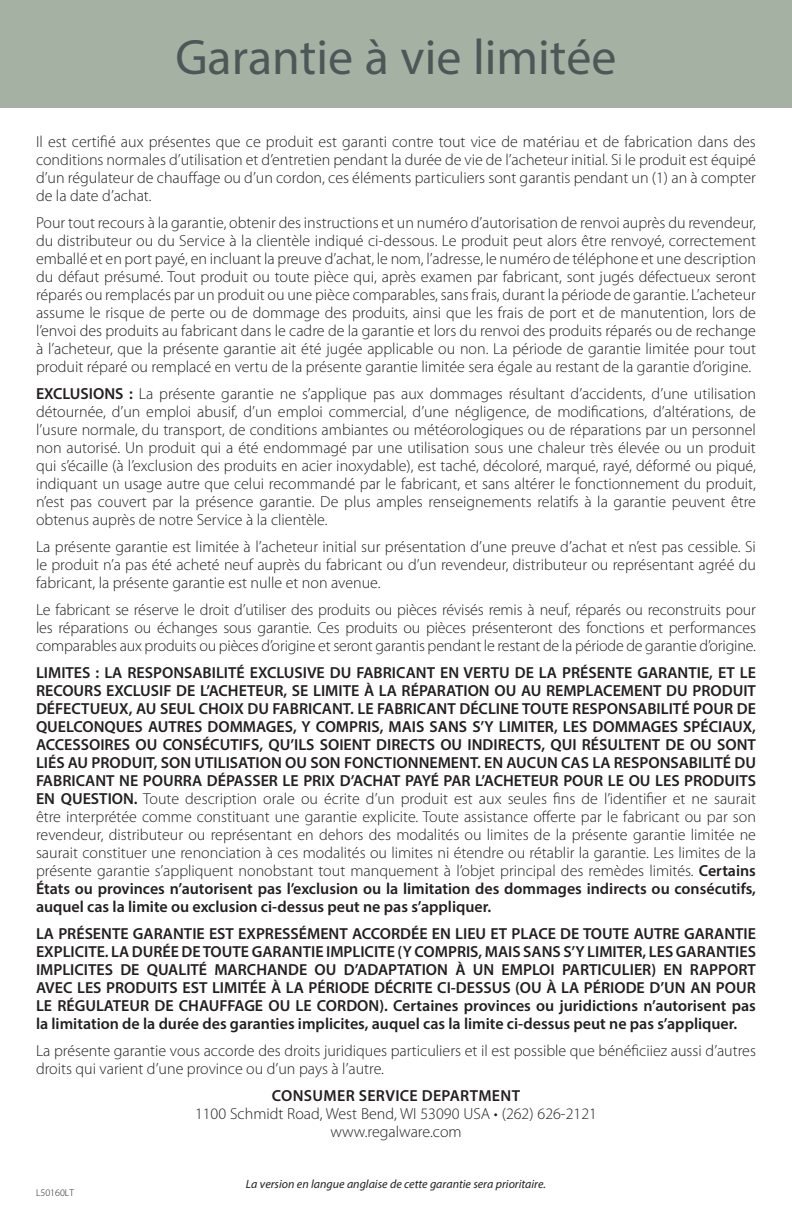
<style>
.page{position:relative;width:792px;height:1224px;background:#fff}
.page>*{position:absolute;margin:0;border:0;box-sizing:border-box;transform-origin:0 0}
.t1{font:50px "Myriad Pro";color:#4c5858}
.t2{font:300 16px/18px "Myriad Pro";color:#231f20;text-align:justify}
.t3{font:600 16px/18px "Myriad Pro";color:#231f20;text-align:justify}
.t4{font:600 16px "Myriad Pro";letter-spacing:.02em;color:#231f20}
.t5{font:italic 12px "Myriad Pro";color:#231f20}
.t6{font:300 10px "Myriad Pro";color:#231f20}
.s1{font-weight:600}
.s2{font-weight:300}
</style>
<div class="page">
<div style="left:0;top:0;width:792px;height:108px;background:#a4b1a3"></div>
<p class="t1" style="left:175px;top:26px;width:443px">Garantie à vie limitée</p>
<p class="t2" style="left:36px;top:133px;width:722px">Il est certifié aux présentes que ce produit est garanti contre tout vice de matériau et de fabrication dans des conditions normales d’utilisation et d’entretien pendant la durée de vie de l’acheteur initial. Si le produit est équipé d’un régulateur de chauffage ou d’un cordon, ces éléments particuliers sont garantis pendant un (1) an à compter de la date d’achat.</p>
<p class="t2" style="left:36px;top:214px;width:722px">Pour tout recours à la garantie, obtenir des instructions et un numéro d’autorisation de renvoi auprès du revendeur, du distributeur ou du Service à la clientèle indiqué ci-dessous. Le produit peut alors être renvoyé, correctement emballé et en port payé, en incluant la preuve d’achat, le nom, l’adresse, le numéro de téléphone et une description du défaut présumé. Tout produit ou toute pièce qui, après examen par fabricant, sont jugés défectueux seront réparés ou remplacés par un produit ou une pièce comparables, sans frais, durant la période de garantie. L’acheteur assume le risque de perte ou de dommage des produits, ainsi que les frais de port et de manutention, lors de l’envoi des produits au fabricant dans le cadre de la garantie et lors du renvoi des produits réparés ou de rechange à l’acheteur, que la présente garantie ait été jugée applicable ou non. La période de garantie limitée pour tout produit réparé ou remplacé en vertu de la présente garantie limitée sera égale au restant de la garantie d’origine.</p>
<p class="t2" style="left:36px;top:385px;width:722px"><span class="s1">EXCLUSIONS :</span> La présente garantie ne s’applique pas aux dommages résultant d’accidents, d’une utilisation détournée, d’un emploi abusif, d’un emploi commercial, d’une négligence, de modifications, d’altérations, de l’usure normale, du transport, de conditions ambiantes ou météorologiques ou de réparations par un personnel non autorisé. Un produit qui a été endommagé par une utilisation sous une chaleur très élevée ou un produit qui s’écaille (à l’exclusion des produits en acier inoxydable), est taché, décoloré, marqué, rayé, déformé ou piqué, indiquant un usage autre que celui recommandé par le fabricant, et sans altérer le fonctionnement du produit, n’est pas couvert par la présence garantie. De plus amples renseignements relatifs à la garantie peuvent être obtenus auprès de notre Service à la clientèle.</p>
<p class="t2" style="left:36px;top:538px;width:721px">La présente garantie est limitée à l’acheteur initial sur présentation d’une preuve d’achat et n’est pas cessible. Si le produit n’a pas été acheté neuf auprès du fabricant ou d’un revendeur, distributeur ou représentant agréé du fabricant, la présente garantie est nulle et non avenue.</p>
<p class="t2" style="left:36px;top:601px;width:722px">Le fabricant se réserve le droit d’utiliser des produits ou pièces révisés remis à neuf, réparés ou reconstruits pour les réparations ou échanges sous garantie. Ces produits ou pièces présenteront des fonctions et performances comparables aux produits ou pièces d’origine et seront garantis pendant le restant de la période de garantie d’origine.</p>
<p class="t3" style="left:36px;top:663px;width:722px">LIMITES : LA RESPONSABILITÉ EXCLUSIVE DU FABRICANT EN VERTU DE LA PRÉSENTE GARANTIE, ET LE RECOURS EXCLUSIF DE L’ACHETEUR, SE LIMITE À LA RÉPARATION OU AU REMPLACEMENT DU PRODUIT DÉFECTUEUX, AU SEUL CHOIX DU FABRICANT. LE FABRICANT DÉCLINE TOUTE RESPONSABILITÉ POUR DE QUELCONQUES AUTRES DOMMAGES, Y COMPRIS, MAIS SANS S’Y LIMITER, LES DOMMAGES SPÉCIAUX, ACCESSOIRES OU CONSÉCUTIFS, QU’ILS SOIENT DIRECTS OU INDIRECTS, QUI RÉSULTENT DE OU SONT LIÉS AU PRODUIT, SON UTILISATION OU SON FONCTIONNEMENT. EN AUCUN CAS LA RESPONSABILITÉ DU FABRICANT NE POURRA DÉPASSER LE PRIX D’ACHAT PAYÉ PAR L’ACHETEUR POUR LE OU LES PRODUITS EN QUESTION. <span class="s2">Toute description orale ou écrite d’un produit est aux seules fins de l’identifier et ne saurait être interprétée comme constituant une garantie explicite. Toute assistance offerte par le fabricant ou par son revendeur, distributeur ou représentant en dehors des modalités ou limites de la présente garantie limitée ne saurait constituer une renonciation à ces modalités ou limites ni étendre ou rétablir la garantie. Les limites de la présente garantie s’appliquent nonobstant tout manquement à l’objet principal des remèdes limités.</span> Certains États ou provinces n’autorisent pas l’exclusion ou la limitation des dommages indirects ou consécutifs, auquel cas la limite ou exclusion ci-dessus peut ne pas s’appliquer.</p>
<p class="t3" style="left:36px;top:924px;width:722px">LA PRÉSENTE GARANTIE EST EXPRESSÉMENT ACCORDÉE EN LIEU ET PLACE DE TOUTE AUTRE GARANTIE EXPLICITE. LA DURÉE DE TOUTE GARANTIE IMPLICITE (Y COMPRIS, MAIS SANS S’Y LIMITER, LES GARANTIES IMPLICITES DE QUALITÉ MARCHANDE OU D’ADAPTATION À UN EMPLOI PARTICULIER) EN RAPPORT AVEC LES PRODUITS EST LIMITÉE À LA PÉRIODE DÉCRITE CI-DESSUS (OU À LA PÉRIODE D’UN AN POUR LE RÉGULATEUR DE CHAUFFAGE OU LE CORDON). Certaines provinces ou juridictions n’autorisent pas la limitation de la durée des garanties implicites, auquel cas la limite ci-dessus peut ne pas s’appliquer.</p>
<p class="t2" style="left:36px;top:1042px;width:721px">La présente garantie vous accorde des droits juridiques particuliers et il est possible que bénéficiiez aussi d’autres droits qui varient d’une province ou d’un pays à l’autre.</p>
<p class="t4" style="left:272px;top:1085px;width:250px">CONSUMER SERVICE DEPARTMENT</p>
<p class="t2" style="left:195px;top:1105px;width:403px">1100 Schmidt Road, West Bend, WI 53090 USA • (262) 626-2121</p>
<p class="t2" style="left:330px;top:1123px;width:133px">www.regalware.com</p>
<p class="t5" style="left:246px;top:1177px;width:302px">La version en langue anglaise de cette garantie sera prioritaire.</p>
<p class="t6" style="left:36px;top:1187px;width:40px">L50160LT</p>
</div>
